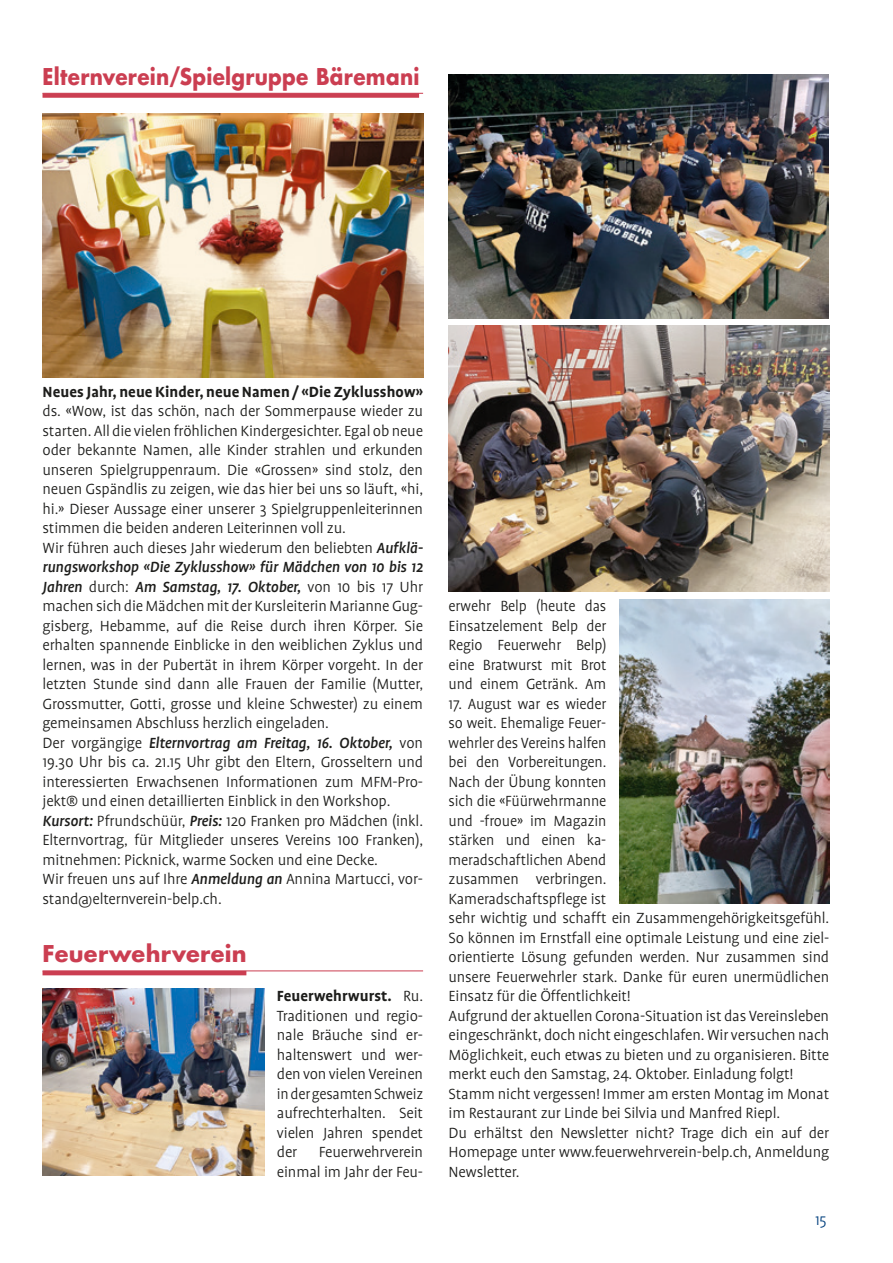
<style>
.page{position:relative;width:893px;height:1263px;background:#fff}
.page>*{position:absolute;margin:0;border:0;box-sizing:border-box;transform-origin:0 0}
.t1{font:700 22.5px "Futura";letter-spacing:.015em;color:#cb3e51;scale:.89 1}
.t2{font:700 22.5px "Futura";letter-spacing:.015em;color:#cb3e51}
.t3{font:300 16.8px/19.5px "Profile";letter-spacing:-.01em;color:#1d1d1b}
.t4{font:700 16.8px "Profile";letter-spacing:.005em;color:#1d1d1b}
.t5{font:300 16.8px "Profile";color:#003f7d}
.s1{font-weight:500;font-style:italic}
.s2{font-weight:700}
</style>
<div class="page">
<div style="left:43px;top:93px;width:376px;height:5px;background:#cb3e51"></div>
<hr style="left:43px;top:93px;width:380px;height:1px;background:#cb3e51">
<hr style="left:43px;top:971px;width:203px;height:4px;background:#cb3e51">
<hr style="left:43px;top:971px;width:380px;height:1px;background:#cb3e51">
<img style="left:43px;top:113px;width:380px;height:264px">
<img style="left:619px;top:600px;width:210px;height:303px">
<img style="left:449px;top:326px;width:380px;height:266px">
<img style="left:43px;top:989px;width:221px;height:187px">
<img style="left:449px;top:75px;width:379px;height:243px">
<h1 class="t1" style="left:43px;top:60px;width:425px">Elternverein/Spielgruppe Bäremani</h1>
<p class="t4" style="left:43px;top:382px;width:382px">Neues Jahr, neue Kinder, neue Namen / «Die Zyklusshow»</p>
<p class="t3" style="left:43px;top:401px;width:382px">ds. «Wow, ist das schön, nach der Sommerpause wieder zu starten. All die vielen fröhlichen Kindergesichter. Egal ob neue oder bekannte Namen, alle Kinder strahlen und erkunden unseren Spielgruppenraum. Die «Grossen» sind stolz, den neuen Gspändlis zu zeigen, wie das hier bei uns so läuft, «hi, hi.» Dieser Aussage einer unserer 3 Spielgruppenleiterinnen stimmen die beiden anderen Leiterinnen voll zu.<br>Wir führen auch dieses Jahr wiederum den beliebten <span class="s1">Aufklä&shy;rungsworkshop «Die Zyklusshow» für Mädchen von 10 bis 12<br>Jahren</span> durch: <span class="s1">Am Samstag, 17. Oktober,</span> von 10 bis 17 Uhr machen sich die Mädchen mit der Kursleiterin Marianne Gug&shy;gisberg, Hebamme, auf die Reise durch ihren Körper. Sie erhalten spannende Einblicke in den weiblichen Zyklus und lernen, was in der Pubertät in ihrem Körper vorgeht. In der letzten Stunde sind dann alle Frauen der Familie (Mutter, Grossmutter, Gotti, grosse und kleine Schwester) zu einem gemeinsamen Abschluss herzlich eingeladen.<br>Der vorgängige <span class="s1">Elternvortrag am Freitag, 16. Oktober,</span> von 19.30 Uhr bis ca. 21.15 Uhr gibt den Eltern, Grosseltern und interessierten Erwachsenen Informationen zum MFM-Pro&shy;jekt® und einen detaillierten Einblick in den Workshop.<br><span class="s1">Kursort:</span> Pfrundschüür, <span class="s1">Preis:</span> 120 Franken pro Mädchen (inkl.<br>Elternvortrag, für Mitglieder unseres Vereins 100 Franken), mitnehmen: Picknick, warme Socken und eine Decke.<br>Wir freuen uns auf Ihre <span class="s1">Anmeldung an</span> Annina Martucci, vor&shy;stand@elternverein-belp.ch.</p>
<h1 class="t2" style="left:43px;top:938px;width:206px">Feuerwehrverein</h1>
<p class="t3" style="left:277px;top:986px;width:148px;text-align:justify"><span class="s2">Feuerwehrwurst.</span> Ru.<br>Traditionen und regio&shy;nale Bräuche sind er&shy;haltenswert und wer&shy;den von vielen Vereinen in der gesamten Schweiz aufrechterhalten. Seit vielen Jahren spendet der</p>
<p class="t3" style="left:277px;top:1142px;width:148px;text-align:right">Feuerwehrverein einmal im Jahr der Feu-</p>
<p class="t3" style="left:449px;top:596px;width:159px;text-align:justify">erwehr Belp (heute das Einsatzelement Belp der Regio Feuerwehr Belp) eine Bratwurst mit Brot und einem Getränk. Am</p>
<p class="t3" style="left:449px;top:694px;width:382px">17. August war es wieder<br>so weit. Ehemalige Feuer-<br>wehrler des Vereins halfen<br>bei den Vorbereitungen.<br>Nach der Übung konnten<br>sich die «Füürwehrmanne<br>und -froue» im Magazin<br>stärken und einen ka-<br>meradschaftlichen Abend<br>zusammen verbringen.<br>Kameradschaftspflege ist<br>sehr wichtig und schafft ein Zusammengehörigkeitsgefühl.<br>So können im Ernstfall eine optimale Leistung und eine ziel&shy;orientierte Lösung gefunden werden. Nur zusammen sind unsere Feuerwehrler stark. Danke für euren unermüdlichen Einsatz für die Öffentlichkeit!<br>Aufgrund der aktuellen Corona-Situation ist das Vereinsleben eingeschränkt, doch nicht eingeschlafen. Wir versuchen nach Möglichkeit, euch etwas zu bieten und zu organisieren. Bitte merkt euch den Samstag, 24. Oktober. Einladung folgt!<br>Stamm nicht vergessen! Immer am ersten Montag im Monat im Restaurant zur Linde bei Silvia und Manfred Riepl.<br>Du erhältst den Newsletter nicht? Trage dich ein auf der Homepage unter www.feuerwehrverein-belp.ch, Anmeldung Newsletter.</p>
<p class="t5" style="left:815px;top:1211px;width:13px">15</p>
</div>
